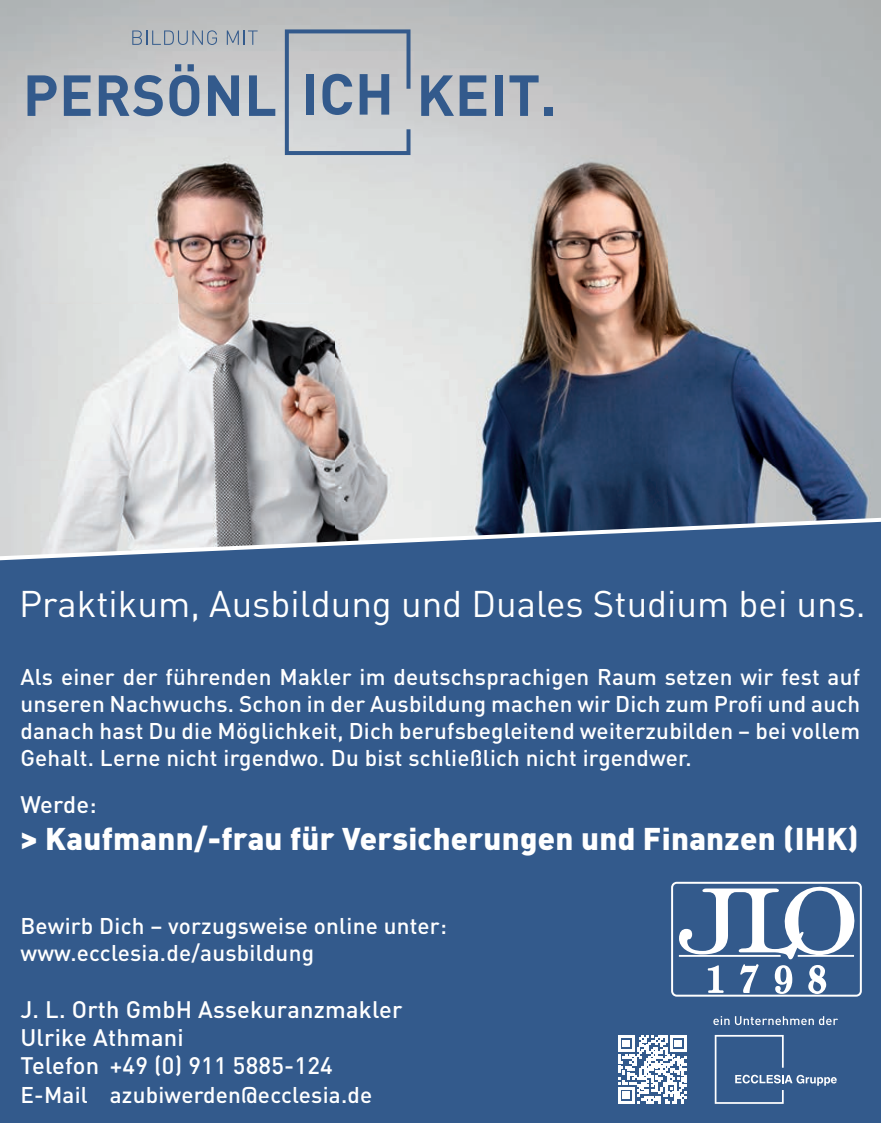
<style>
.page{position:relative;width:881px;height:1123px;background:#fff}
.page>*{position:absolute;margin:0;border:0;box-sizing:border-box;transform-origin:0 0}
.t1{font:36.68px "DIN Pro";color:#fff}
.t2{font:900 31.05px "DIN Pro";letter-spacing:.01em;color:#fff}
.t3{font:500 23.62px/28.3px "DIN Pro";letter-spacing:.01em;color:#fff}
.t4{font:500 22.5px/27px "DIN Pro";letter-spacing:.01em;color:#fff;text-align:justify}
</style>
<div class="page">
<img style="left:0;top:0;width:880px;height:514px">
<img style="left:24px;top:147px;width:387px;height:367px">
<img style="left:463px;top:155px;width:407px;height:359px">
<svg style="left:132px;top:30px;width:85px;height:15px"></svg>
<svg style="left:227px;top:30px;width:30px;height:15px"></svg>
<svg style="left:28px;top:75px;width:29px;height:41px"></svg>
<svg style="left:64px;top:75px;width:26px;height:41px"></svg>
<svg style="left:99px;top:75px;width:64px;height:41px"></svg>
<svg style="left:169px;top:64px;width:30px;height:52px"></svg>
<svg style="left:208px;top:75px;width:31px;height:41px"></svg>
<svg style="left:249px;top:75px;width:26px;height:41px"></svg>
<svg style="left:421px;top:75px;width:65px;height:41px"></svg>
<div style="left:494px;top:75px;width:8px;height:41px;background:#335a8c"></div>
<svg style="left:509px;top:75px;width:29px;height:41px"></svg>
<div style="left:544px;top:107px;width:8px;height:9px;background:#335a8c"></div>
<svg style="left:285px;top:29px;width:125px;height:126px"></svg>
<div style="left:0;top:514px;width:880px;height:609px;background:#335a8c"></div>
<svg style="left:617px;top:1035px;width:69px;height:68px"></svg>
<svg style="left:714px;top:1035px;width:122px;height:68px"></svg>
<svg style="left:713px;top:1016px;width:124px;height:9px"></svg>
<svg style="left:670px;top:881px;width:191px;height:115px"></svg>
<h1 class="t1" style="left:19px;top:579px;width:847px">Praktikum, Ausbildung und Duales Studium bei uns.</h1>
<p class="t4" style="left:20px;top:662px;width:841px">Als einer der führenden Makler im deutschsprachigen Raum setzen wir fest auf unseren Nachwuchs. Schon in der Ausbildung machen wir Dich zum Profi und auch danach hast Du die Möglichkeit, Dich berufsbegleitend weiterzubilden – bei vollem Gehalt. Lerne nicht irgendwo. Du bist schließlich nicht irgendwer.</p>
<p class="t3" style="left:20px;top:789px;width:78px">Werde:</p>
<h2 class="t2" style="left:20px;top:818px;width:839px">&gt; Kaufmann/-frau für Versicherungen und Finanzen (IHK)</h2>
<p class="t4" style="left:20px;top:911px;width:428px">Bewirb Dich – vorzugsweise online unter: www.ecclesia.de/ausbildung</p>
<p class="t3" style="left:20px;top:993px;width:383px">J. L. Orth GmbH Assekuranzmakler<br>Ulrike Athmani<br>Telefon +49 (0) 911 5885-124</p>
<p class="t4" style="left:20px;top:1080px;width:353px">E-Mail azubiwerden@ecclesia.de</p>
</div>
